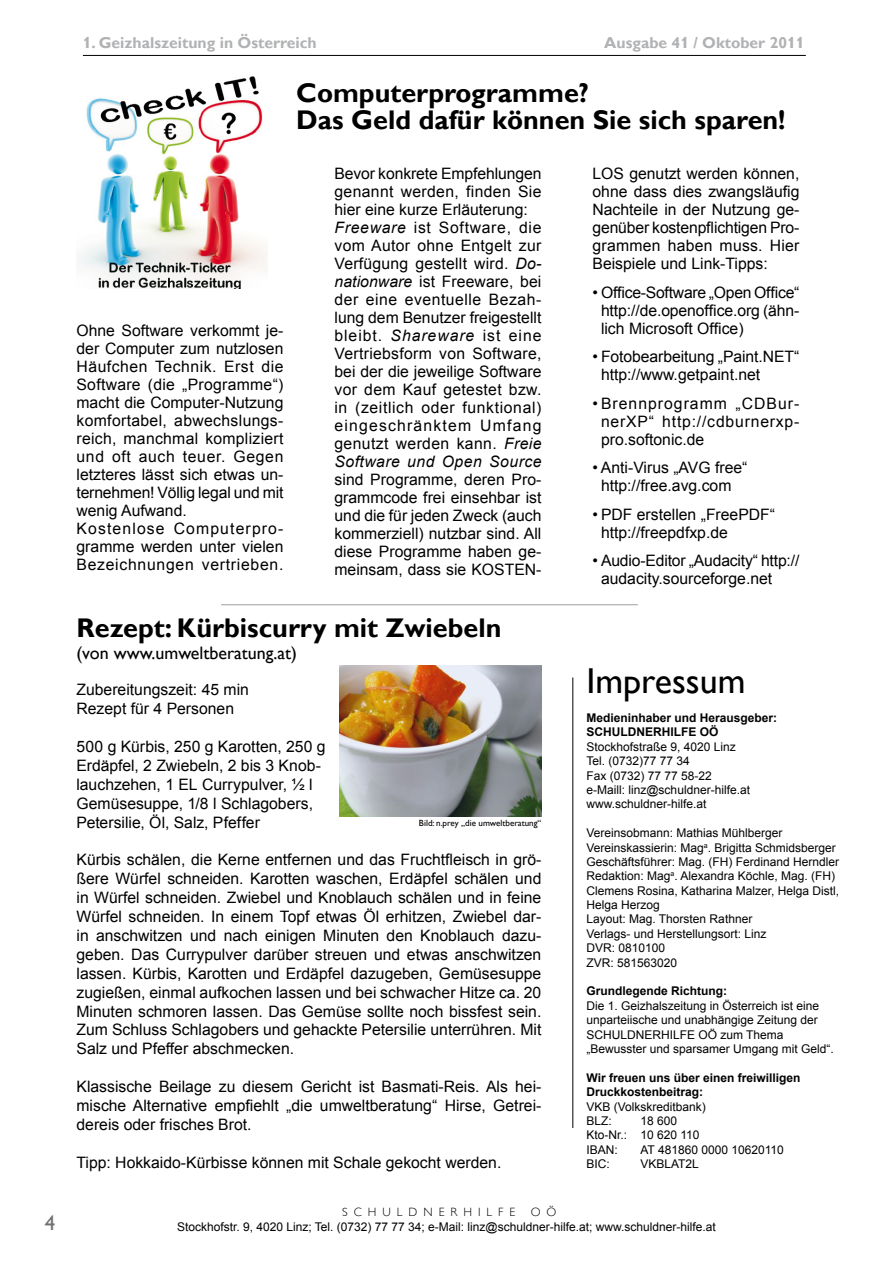
<style>
.page{position:relative;width:893px;height:1263px;background:#fff}
.page>*{position:absolute;margin:0;border:0;box-sizing:border-box;transform-origin:0 0}
.t1{font:36px "Gill Alt One";color:#000}
.t2{font:700 27px/27px "Gill Alt One";color:#000}
.t3{font:21px "Gill Alt One";color:#707173}
.t4{font:18px "Gill Alt One";color:#000}
.t5{font:15.75px/18px "Arial";color:#000;text-align:justify}
.t6{font:15.75px/18px "Arial";letter-spacing:.02em;color:#000}
.t7{font:700 15.75px "Gill Alt One";color:#b1b2b4}
.t8{font:12px/14.4px "Arial";color:#000}
.t9{font:700 12px/14.4px "Arial";color:#000}
.t10{font:300 12px "Gill Alt One";letter-spacing:.5em;color:#000}
.t11{font:9px "Gill Alt One";color:#000}
.s1{font-style:italic}
</style>
<div class="page">
<hr style="left:83px;top:55px;width:722px;height:1px;background:#000">
<img style="left:79px;top:77px;width:189px;height:211px">
<hr style="left:572px;top:678px;width:1px;height:450px;background:#000">
<img style="left:340px;top:665px;width:201px;height:152px">
<hr style="left:221px;top:605px;width:417px;height:1px;background:#9c9d9f">
<h3 class="t3" style="left:45px;top:1215px;width:12px">4</h3>
<p class="t7" style="left:83px;top:36px;width:235px">1. Geizhalszeitung in Österreich</p>
<p class="t7" style="left:604px;top:36px;width:202px">Ausgabe 41 / Oktober 2011</p>
<h2 class="t2" style="left:296px;top:81px;width:491px">Computerprogramme?<br>Das Geld dafür können Sie sich sparen!</h2>
<p class="t6" style="left:76px;top:323px;width:208px">Ohne Software verkommt je&shy;der Computer zum nutzlosen<br>Häufchen Technik. Erst die<br>Software (die „Programme“) macht die Computer-Nutzung komfortabel, abwechslungs&shy;reich, manchmal kompliziert und oft auch teuer. Gegen letzteres lässt sich etwas un&shy;ternehmen! Völlig legal und mit wenig Aufwand.<br>Kostenlose Computerpro&shy;gramme werden unter vielen<br>Bezeichnungen vertrieben.</p>
<p class="t6" style="left:334px;top:166px;width:208px">Bevor konkrete Empfehlungen genannt werden, finden Sie hier eine kurze Erläuterung:<br><span class="s1">Freeware</span> ist Software, die vom Autor ohne Entgelt zur<br>Verfügung gestellt wird. <span class="s1">Do&shy;nationware</span> ist Freeware, bei der eine eventuelle Bezah&shy;lung dem Benutzer freigestellt bleibt. <span class="s1">Shareware</span> ist eine<br>Vertriebsform von Software, bei der die jeweilige Software vor dem Kauf getestet bzw. in (zeitlich oder funktional) eingeschränktem Umfang genutzt werden kann. <span class="s1">Freie<br>Software und Open Source</span></p>
<p class="t5" style="left:334px;top:471px;width:208px">sind Programme, deren Pro&shy;grammcode frei einsehbar ist und die für jeden Zweck (auch kommerziell) nutzbar sind. All diese Programme haben ge&shy;meinsam, dass sie KOSTEN-</p>
<h2 class="t2" style="left:76px;top:617px;width:426px">Rezept: Kürbiscurry mit Zwiebeln</h2>
<p class="t4" style="left:76px;top:645px;width:222px">(von www.umweltberatung.at)</p>
<p class="t5" style="left:76px;top:682px;width:174px;line-height:18.9px">Zubereitungszeit: 45 min<br>Rezept für 4 Personen</p>
<p class="t5" style="left:76px;top:739px;width:251px;line-height:18.9px;text-align:left">500 g Kürbis, 250 g Karotten, 250 g<br>Erdäpfel, 2 Zwiebeln, 2 bis 3 Knob&shy;lauchzehen, 1 EL Currypulver, ½ l<br>Gemüsesuppe, 1/8 l Schlagobers,<br>Petersilie, Öl, Salz, Pfeffer</p>
<p class="t5" style="left:76px;top:852px;width:466px;line-height:18.9px">Kürbis schälen, die Kerne entfernen und das Fruchtfleisch in grö&shy;ßere Würfel schneiden. Karotten waschen, Erdäpfel schälen und in Würfel schneiden. Zwiebel und Knoblauch schälen und in feine Würfel schneiden. In einem Topf etwas Öl erhitzen, Zwiebel dar&shy;in anschwitzen und nach einigen Minuten den Knoblauch dazu&shy;geben. Das Currypulver darüber streuen und etwas anschwitzen lassen. Kürbis, Karotten und Erdäpfel dazugeben, Gemüsesuppe zugießen, einmal aufkochen lassen und bei schwacher Hitze ca. 20<br>Minuten schmoren lassen. Das Gemüse sollte noch bissfest sein.<br>Zum Schluss Schlagobers und gehackte Petersilie unterrühren. Mit Salz und Pfeffer abschmecken.</p>
<p class="t5" style="left:76px;top:1079px;width:466px;line-height:18.9px">Klassische Beilage zu diesem Gericht ist Basmati-Reis. Als hei&shy;mische Alternative empfiehlt „die umweltberatung“ Hirse, Getrei&shy;dereis oder frisches Brot.</p>
<p class="t5" style="left:76px;top:1155px;width:426px">Tipp: Hokkaido-Kürbisse können mit Schale gekocht werden.</p>
<p class="t11" style="left:419px;top:819px;width:124px">Bild: n.prey „die umweltberatung“</p>
<p class="t5" style="left:592px;top:166px;width:208px">LOS genutzt werden können, ohne dass dies zwangsläufig Nachteile in der Nutzung ge&shy;genüber kostenpflichtigen Pro&shy;grammen haben muss. Hier Beispiele und Link-Tipps:</p>
<p class="t5" style="left:601px;top:285px;width:200px;text-indent:-9px">• Office-Software „Open Office“ http://de.openoffice.org (ähn&shy;lich Microsoft Office)</p>
<p class="t5" style="left:601px;top:349px;width:200px;text-indent:-9px">• Fotobearbeitung „Paint.NET“ http://www.getpaint.net</p>
<p class="t5" style="left:601px;top:396px;width:200px;text-indent:-9px">•Brennprogramm „CDBur&shy;nerXP“ http://cdburnerxp&shy;pro.softonic.de</p>
<p class="t5" style="left:592px;top:460px;width:156px;text-align:center">• Anti-Virus „AVG free“ http://free.avg.com</p>
<p class="t5" style="left:601px;top:507px;width:176px;text-indent:-9px">• PDF erstellen „FreePDF“ http://freepdfxp.de</p>
<p class="t5" style="left:601px;top:553px;width:200px;text-indent:-9px">• Audio-Editor „Audacity“ http:// audacity.sourceforge.net</p>
<h1 class="t1" style="left:586px;top:666px;width:160px">Impressum</h1>
<p class="t9" style="left:586px;top:712px;width:192px">Medieninhaber und Herausgeber:<br>SCHULDNERHILFE OÖ</p>
<p class="t8" style="left:586px;top:740px;width:165px">Stockhofstraße 9, 4020 Linz<br>Tel. (0732)77 77 34<br>Fax (0732) 77 77 58-22 e-Maill: linz@schuldner-hilfe.at www.schuldner-hilfe.at</p>
<p class="t8" style="left:586px;top:827px;width:254px">Vereinsobmann: Mathias Mühlberger Vereinskassierin: Mag<sup>a</sup>. Brigitta Schmidsberger Geschäftsführer: Mag. (FH) Ferdinand Herndler Redaktion: Mag<sup>a</sup>. Alexandra Köchle, Mag. (FH)<br>Clemens Rosina, Katharina Malzer, Helga Distl, Helga Herzog<br>Layout: Mag. Thorsten Rathner<br>Verlags- und Herstellungsort: Linz<br>DVR: 0810100<br>ZVR: 581563020</p>
<p class="t9" style="left:586px;top:985px;width:142px">Grundlegende Richtung:</p>
<p class="t8" style="left:586px;top:1000px;width:249px">Die 1. Geizhalszeitung in Österreich ist eine unparteiische und unabhängige Zeitung der SCHULDNERHILFE OÖ zum Thema „Bewusster und sparsamer Umgang mit Geld“.</p>
<p class="t9" style="left:586px;top:1072px;width:215px">Wir freuen uns über einen freiwilligen<br>Druckkostenbeitrag:</p>
<p class="t8" style="left:586px;top:1100px;width:121px">VKB (Volkskreditbank)<br>BLZ:</p>
<p class="t8" style="left:586px;top:1115px;width:115px;text-indent:54px">18 600<br>Kto-Nr.: 10 620 110<br>IBAN:</p>
<p class="t8" style="left:640px;top:1143px;width:145px">AT 481860 0000 10620110</p>
<p class="t8" style="left:586px;top:1158px;width:25px">BIC:</p>
<p class="t8" style="left:640px;top:1158px;width:60px">VKBLAT2L</p>
<p class="t10" style="left:342px;top:1205px;width:175px">SCHULDNERHILFE</p>
<p class="t10" style="left:530px;top:1205px;width:27px">O Ö</p>
<p class="t8" style="left:177px;top:1220px;width:540px">Stockhofstr. 9, 4020 Linz; Tel. (0732) 77 77 34; e-Mail: linz@schuldner-hilfe.at; www.schuldner-hilfe.at</p>
</div>
